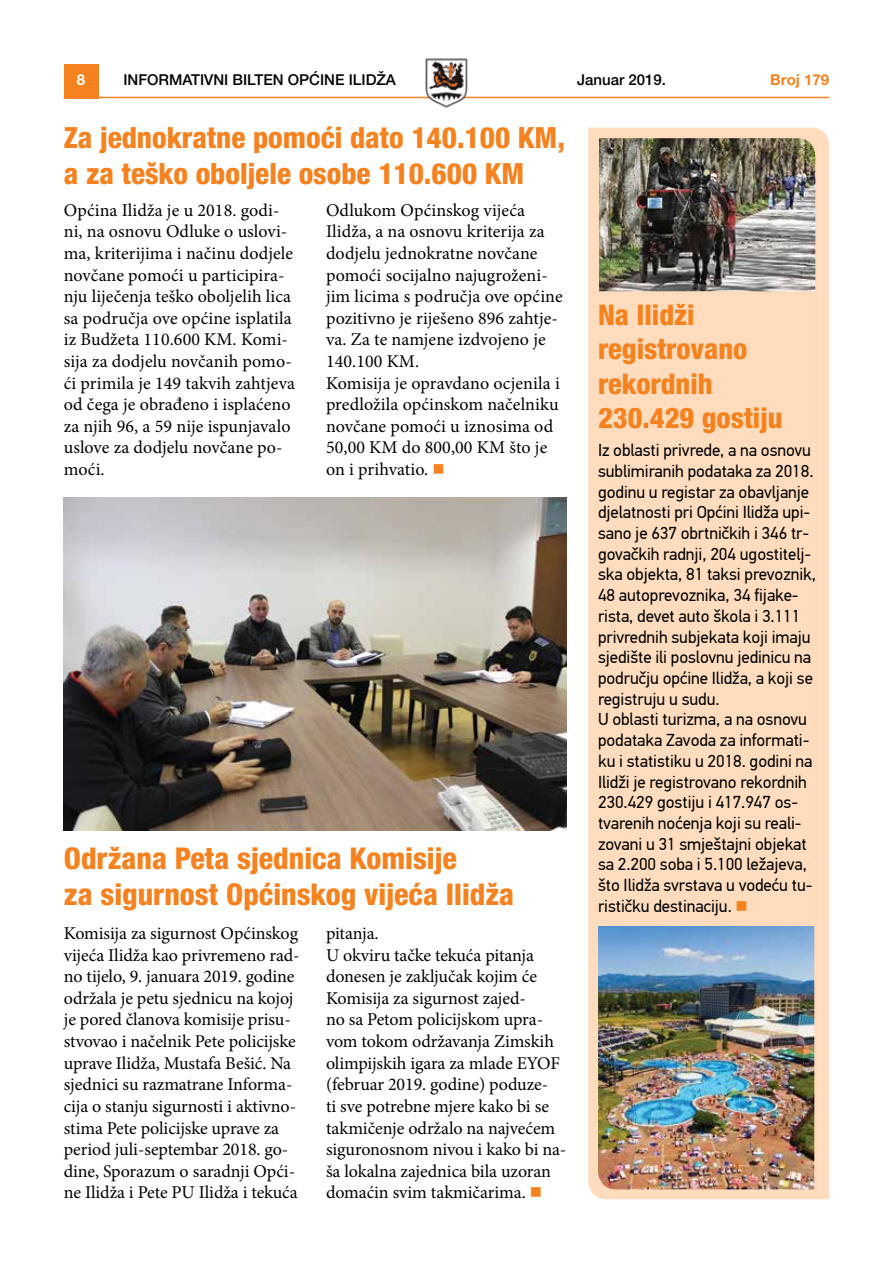
<style>
.page{position:relative;width:893px;height:1263px;background:#fff}
.page>*{position:absolute;margin:0;border:0;box-sizing:border-box;transform-origin:0 0}
.t1{font:800 condensed 30px/36px "Helvetica Neue LT Pro";color:#f5821f}
.t2{font:800 condensed 29.25px/35.1px "Helvetica Neue LT Pro";color:#f5821f}
.t3{font:800 condensed 28.5px/34.2px "Helvetica Neue LT Pro";color:#f5821f}
.t4{font:18px/21.6px "Minion Pro";letter-spacing:-.005em;color:#000}
.t5{font:17.25px/20.7px "PF Din Text Pro";letter-spacing:-.005em;color:#000}
.t6{font:500 15px "Helvetica Neue LT Pro";color:#000}
.t7{font:700 15px "Helvetica Neue LT Pro";color:#f5821f}
.t8{font:700 15px "Helvetica Neue LT Pro";color:#fff}
.s1{color:#f5821f}
</style>
<div class="page">
<div style="left:64px;top:64px;width:34px;height:34px;background:#f5821f"></div>
<hr style="left:64px;top:97px;width:765px;height:1px;background:#f5821f">
<img style="left:421px;top:58px;width:51px;height:50px">
<img style="left:64px;top:497px;width:503px;height:334px">
<div style="left:588px;top:128px;width:241px;height:1071px;background:#fedcbd"></div>
<img style="left:599px;top:138px;width:216px;height:153px">
<img style="left:598px;top:926px;width:216px;height:263px">
<p class="t8" style="left:77px;top:70px;width:10px">8</p>
<p class="t6" style="left:123px;top:71px;width:274px">INFORMATIVNI BILTEN OPĆINE ILIDŽA</p>
<p class="t6" style="left:577px;top:71px;width:90px">Januar 2019.</p>
<p class="t7" style="left:770px;top:70px;width:60px">Broj 179</p>
<h2 class="t2" style="left:64px;top:120px;width:503px">Za jednokratne pomoći dato 140.100 KM, a za teško oboljele osobe 110.600 KM</h2>
<p class="t4" style="left:64px;top:199px;width:233px">Općina Ilidža je u 2018. godi&shy;ni, na osnovu Odluke o uslovi&shy;ma, kriterijima i načinu dodjele novčane pomoći u participira&shy;nju liječenja teško oboljelih lica sa područja ove općine isplatila iz Budžeta 110.600 KM. Komi&shy;sija za dodjelu novčanih pomo&shy;ći primila je 149 takvih zahtjeva od čega je obrađeno i isplaćeno za njih 96, a 59 nije ispunjavalo uslove za dodjelu novčane po&shy;moći.</p>
<p class="t4" style="left:326px;top:199px;width:238px">Odlukom Općinskog vijeća<br>Ilidža, a na osnovu kriterija za dodjelu jednokratne novčane pomoći socijalno najugroženi&shy;jim licima s područja ove općine pozitivno je riješeno 896 zahtje&shy;va. Za te namjene izdvojeno je<br>140.100 KM.<br>Komisija je opravdano ocjenila i predložila općinskom načelniku novčane pomoći u iznosima od<br>50,00 KM do 800,00 KM što je on i prihvatio. <span class="s1">■</span></p>
<h1 class="t1" style="left:64px;top:839px;width:452px">Održana Peta sjednica Komisije<br>za sigurnost Općinskog vijeća Ilidža</h1>
<p class="t4" style="left:64px;top:922px;width:237px">Komisija za sigurnost Općinskog vijeća Ilidža kao privremeno rad&shy;no tijelo, 9. januara 2019. godine održala je petu sjednicu na kojoj je pored članova komisije prisu&shy;stvovao i načelnik Pete policijske uprave Ilidža, Mustafa Bešić. Na sjednici su razmatrane Informa&shy;cija o stanju sigurnosti i aktivno&shy;stima Pete policijske uprave za period juli-septembar 2018. go&shy;dine, Sporazum o saradnji Opći&shy;ne Ilidža i Pete PU Ilidža i tekuća</p>
<p class="t4" style="left:326px;top:922px;width:242px">pitanja.<br>U okviru tačke tekuća pitanja donesen je zaključak kojim će<br>Komisija za sigurnost zajed-<br>no sa Petom policijskom upra&shy;vom tokom održavanja Zimskih olimpijskih igara za mlade EYOF (februar 2019. godine) poduze-<br>ti sve potrebne mjere kako bi se takmičenje održalo na najvećem siguronosnom nivou i kako bi na&shy;ša lokalna zajednica bila uzoran domaćin svim takmičarima. <span class="s1">■</span></p>
<h3 class="t3" style="left:598px;top:297px;width:186px">Na Ilidži registrovano rekordnih<br>230.429 gostiju</h3>
<p class="t5" style="left:598px;top:440px;width:220px">Iz oblasti privrede, a na osnovu sublimiranih podataka za 2018. godinu u registar za obavljanje djelatnosti pri Općini Ilidža upi&shy;sano je 637 obrtničkih i 346 tr&shy;govačkih radnji, 204 ugostitelj&shy;ska objekta, 81 taksi prevoznik,<br>48 autoprevoznika, 34 fijake&shy;rista, devet auto škola i 3.111 privrednih subjekata koji imaju sjedište ili poslovnu jedinicu na području općine Ilidža, a koji se registruju u sudu.<br>U oblasti turizma, a na osnovu podataka Zavoda za informati&shy;ku i statistiku u 2018. godini na<br>Ilidži je registrovano rekordnih<br>230.429 gostiju i 417.947 os&shy;tvarenih noćenja koji su reali&shy;zovani u 31 smještajni objekat sa 2.200 soba i 5.100 ležajeva, što Ilidža svrstava u vodeću tu&shy;rističku destinaciju. <span class="s1">■</span></p>
</div>
